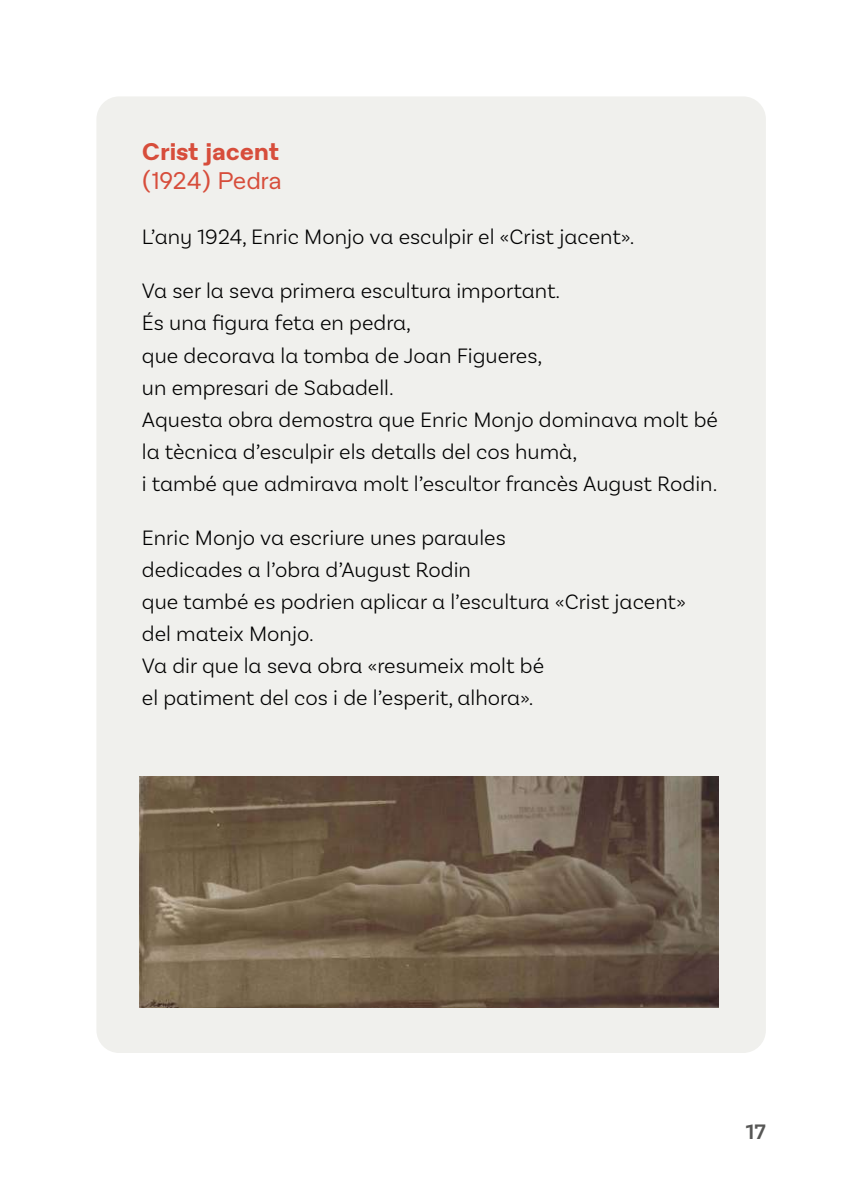
<style>
.page{position:relative;width:851px;height:1191px;background:#fff}
.page>*{position:absolute;margin:0;border:0;box-sizing:border-box;transform-origin:0 0}
.t1{font:700 24px "Afflictis";color:#d74d3b}
.t2{font:24px "Afflictis Beta";color:#d74d3b}
.t3{font:300 22px/32px "Basic Sans Alt";color:#000}
.t4{font:600 22px "Basic Sans Alt";color:#575756}
</style>
<div class="page">
<div style="left:96px;top:96px;width:669px;height:957px;background:#f0f0ed;border-radius:23px"></div>
<img style="left:140px;top:776px;width:578px;height:231px">
<p class="t1" style="left:142px;top:136px;width:138px">Crist jacent</p>
<p class="t2" style="left:142px;top:165px;width:141px">(1924) Pedra</p>
<p class="t3" style="left:142px;top:220px;width:494px">L’any 1924, Enric Monjo va esculpir el «Crist jacent».</p>
<p class="t3" style="left:142px;top:275px;width:577px">Va ser la seva primera escultura important.<br>És una figura feta en pedra,<br>que decorava la tomba de Joan Figueres,<br>un empresari de Sabadell.<br>Aquesta obra demostra que Enric Monjo dominava molt bé la tècnica d’esculpir els detalls del cos humà,<br>i també que admirava molt l’escultor francès August Rodin.</p>
<p class="t3" style="left:142px;top:521px;width:545px">Enric Monjo va escriure unes paraules<br>dedicades a l’obra d’August Rodin<br>que també es podrien aplicar a l’escultura «Crist jacent» del mateix Monjo.<br>Va dir que la seva obra «resumeix molt bé<br>el patiment del cos i de l’esperit, alhora».</p>
<p class="t4" style="left:745px;top:1118px;width:21px">17</p>
</div>
